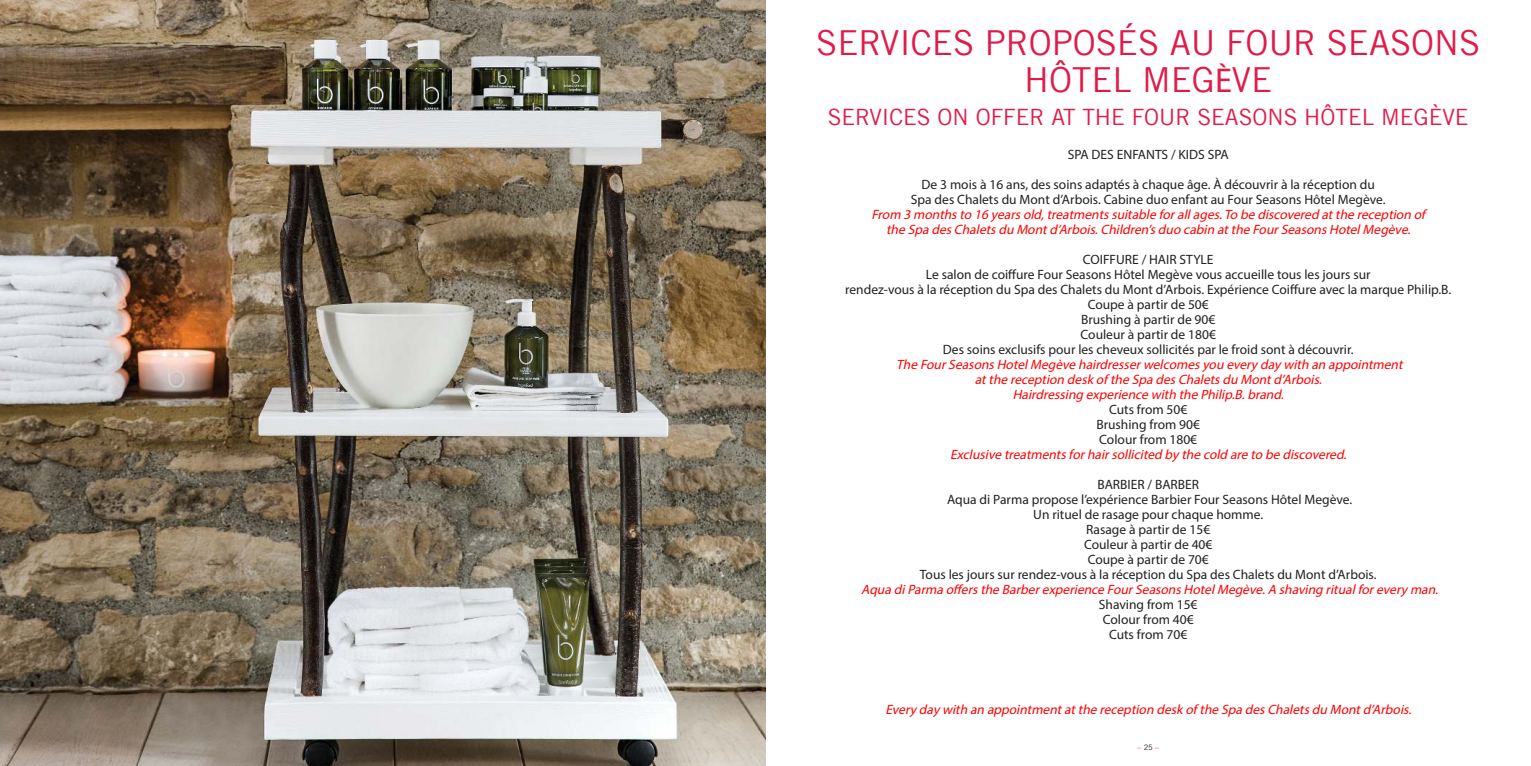
<style>
.page{position:relative;width:1531px;height:766px;background:#fff}
.page>*{position:absolute;margin:0;border:0;box-sizing:border-box;transform-origin:0 0}
.t1{font:34.5px/37.5px "Trade Gothic LT";color:#e11b49;text-align:center}
.t2{font:22.5px "Trade Gothic LT";color:#e11b49}
.t3{font:13.5px/15px "Myriad Pro";color:#221f1f;text-align:center}
.t4{font:italic 13.5px/15px "Myriad Pro";letter-spacing:-.015em;color:#f00;text-align:center}
.t5{font:7.5px "Trade Gothic LT";color:#f00}
.s1{font-family:"Myriad Pro"}
.s2{color:#221f1f}
</style>
<div class="page">
<img style="left:0;top:0;width:765px;height:765px">
<h1 class="t1" style="left:816px;top:27px;width:665px">SERVICES PROPOSÉS AU FOUR SEASONS<br>HÔTEL MEG<span class="s1">È</span>VE</h1>
<h2 class="t2" style="left:828px;top:109px;width:642px">SERVICES ON OFFER AT THE FOUR SEASONS HÔTEL MEGÈVE</h2>
<p class="t3" style="left:1068px;top:147px;width:162px">SPA DES ENFANTS / KIDS SPA</p>
<p class="t3" style="left:911px;top:177px;width:476px">De 3 mois à 16 ans, des soins adaptés à chaque âge. À découvrir à la réception du<br>Spa des Chalets du Mont d’Arbois. Cabine duo enfant au Four Seasons Hôtel Megève.</p>
<p class="t4" style="left:871px;top:207px;width:555px">From 3 monthsto 16 yearsold,treatmentssuitable forallages.To be discovered atthe reception of the Spa desChaletsdu Montd’Arbois.Children’sduo cabin atthe FourSeasonsHotelMegève.</p>
<p class="t3" style="left:845px;top:252px;width:607px">COIFFURE / HAIR STYLE<br>Le salon de coiffure Four Seasons Hôtel Megève vous accueille tous les jours sur<br>rendez-vous à la réception du Spa des Chalets du Mont d’Arbois. Expérience Coiffure avec la marque Philip.B.<br>Coupe à partir de 50€<br>Brushing à partir de 90€<br>Couleur à partir de 180€<br>Des soins exclusifs pour les cheveux sollicités par le froid sont à découvrir.</p>
<p class="t4" style="left:896px;top:357px;width:511px">The FourSeasonsHotelMegève hairdresserwelcomesyou every day with an appointment atthe reception desk of the Spa desChaletsdu Montd’Arbois.<br>Hairdressing experience with the Philip.B.brand.</p>
<p class="t3" style="left:1096px;top:402px;width:105px">Cuts from 50€<br>Brushing from 90€<br>Colour from 180€</p>
<p class="t4" style="left:950px;top:447px;width:401px">Exclusive treatmentsforhairsollicited by the cold are to be discovered.</p>
<p class="t3" style="left:920px;top:477px;width:458px">BARBIER / BARBER<br>Aqua di Parma propose l’expérience Barbier Four Seasons Hôtel Megève.<br>Un rituel de rasage pour chaque homme.<br>Rasage à partir de 15€<br>Couleur à partir de 40€<br>Coupe à partir de 70€<br>Tous les jours sur rendez-vous à la réception du Spa des Chalets du Mont d’Arbois.</p>
<p class="t4" style="left:861px;top:582px;width:581px">Aqua diParma offersthe Barberexperience FourSeasonsHotelMegève.A shaving ritualforevery man.</p>
<p class="t3" style="left:1099px;top:597px;width:100px">Shaving from 15€<br>Colour from 40€<br>Cuts from 70€</p>
<p class="t4" style="left:885px;top:702px;width:530px">Every day with an appointmentatthe reception desk of the Spa desChaletsdu Montd’Arbois.</p>
<p class="t5" style="left:1137px;top:744px;width:23px">– <span class="s2">25</span> –</p>
</div>
